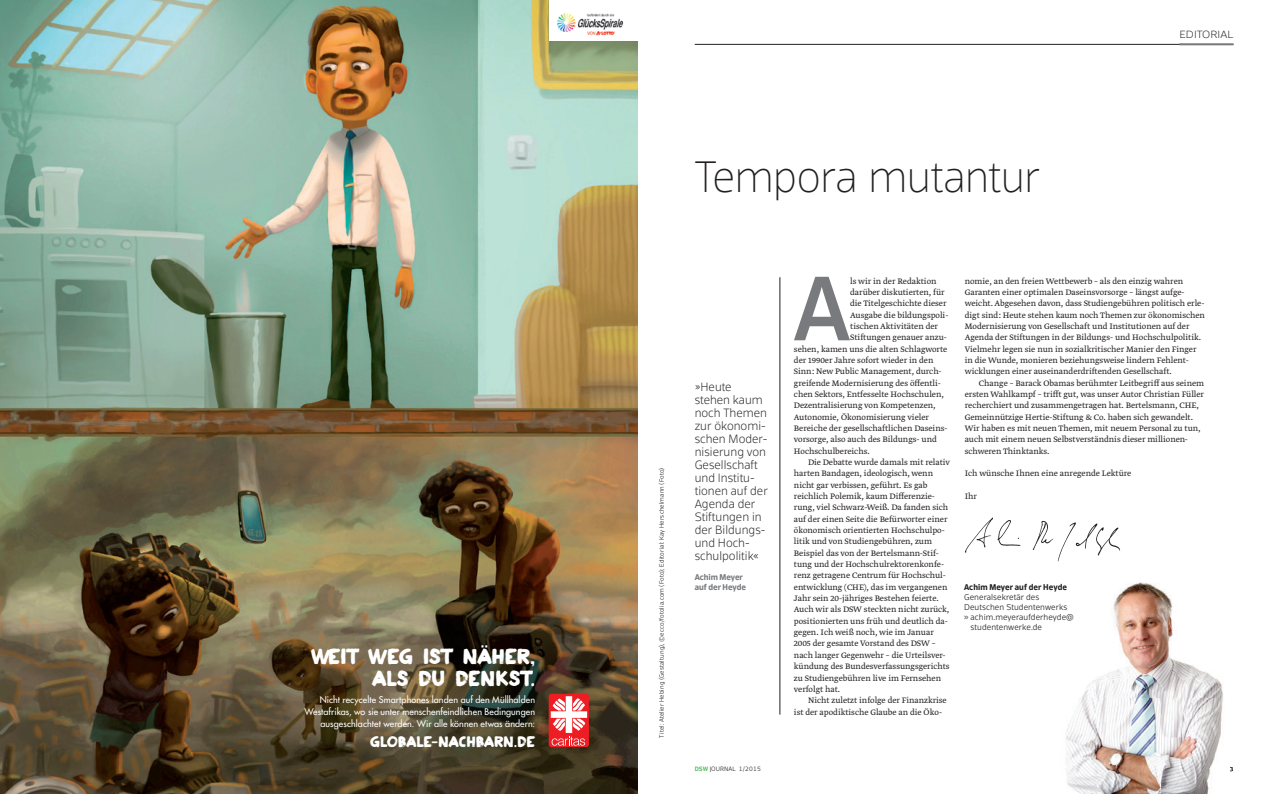
<style>
.page{position:relative;width:1276px;height:794px;background:#fff}
.page>*{position:absolute;margin:0;border:0;box-sizing:border-box;transform-origin:0 0}
.t1{font:500 87.1px "Scuba OT";color:#787a7d}
.t2{font:100 42px "Scuba OT";letter-spacing:-.015em;color:#231f20}
.t3{font:22px/22px "Plakkaat";letter-spacing:-.01em;color:#fff;text-align:right}
.t4{font:15.5px "Plakkaat";letter-spacing:-.01em;color:#fff}
.t5{font:300 expanded 11.5px/13px "Scuba OT";color:#231f20}
.t6{font:300 expanded 10px "Scuba OT";letter-spacing:.01em;color:#231f20;scale:1.1 1}
.t7{font:9.3px/11.3px "Greta Text Std Light Plus";color:#231f20}
.t8{font:9px/12px "Futura LT";letter-spacing:.01em;color:#fff;text-align:right}
.t9{font:300 8px "Scuba OT";letter-spacing:.01em;color:#231f20}
.t10{font:700 8px/10px "Scuba OT";color:#787a7d}
.t11{font:700 8px "Scuba OT";letter-spacing:.01em;color:#231f20}
.t12{font:300 6px "Scuba OT";letter-spacing:.02em;color:#231f20}
.s1{font-weight:700;color:#787a7d}
.s2{font-weight:700;color:#5ebd68}
</style>
<div class="page">
<hr style="left:694px;top:44px;width:539px;height:1px;background:#231f20">
<hr style="left:1179px;top:43px;width:54px;height:2px;background:#787a7d">
<hr style="left:779px;top:277px;width:1px;height:437px;background:#231f20">
<img style="left:1065px;top:582px;width:168px;height:212px">
<svg style="left:1229px;top:767px;width:4px;height:4px"></svg>
<img style="left:964px;top:517px;width:156px;height:44px">
<img style="left:0;top:0;width:638px;height:794px">
<div style="left:550px;top:0;width:88px;height:40px;background:#fff"></div>
<img style="left:557px;top:13px;width:67px;height:23px">
<svg style="left:549px;top:693px;width:40px;height:54px"></svg>
<svg style="left:551px;top:696px;width:36px;height:49px"></svg>
<h3 class="t3" style="left:311px;top:644px;width:225px">WEIT WEG IST NÄHER,<br>ALS DU DENKST.</h3>
<p class="t8" style="left:304px;top:693px;width:232px">Nicht recycelte Smartphones landen auf den Müllhalden<br>Westafrikas, wo sie unter menschenfeindlichen Bedingungen ausgeschlachtet werden. Wir alle können etwas ändern:</p>
<h3 class="t4" style="left:370px;top:732px;width:167px">GLOBALE-NACHBARN.DE</h3>
<p class="t6" style="left:1179px;top:28px;width:51px">EDITORIAL</p>
<h2 class="t2" style="left:694px;top:152px;width:347px">Tempora mutantur</h2>
<p class="t12" style="left:658px;top:737px;width:271px;rotate:-90deg">Titel: Atelier Hebing (Gestaltung), ©ecco/fotolia.com (Foto); Editorial: Kay Herschelmann (Foto)</p>
<h1 class="t1" style="left:794px;top:255px;width:58px">A</h1>
<p class="t7" style="left:850px;top:276px;width:88px">ls wir in der Redaktion</p>
<p class="t7" style="left:964px;top:276px;width:242px">nomie, an den freien Wettbewerb – als den einzig wahren Garanten einer optimalen Daseinsvorsorge – längst aufge&shy;weicht. Abgesehen davon, dass Studiengebühren politisch erle&shy;digt sind: Heute stehen kaum noch Themen zur ökonomischen Modernisierung von Gesellschaft und Institutionen auf der Agenda der Stiftungen in der Bildungs- und Hochschulpolitik.<br>Vielmehr legen sie nun in sozialkritischer Manier den Finger in die Wunde, monieren beziehungsweise lindern Fehlent&shy;wicklungen einer auseinanderdriftenden Gesellschaft.</p>
<p class="t7" style="left:964px;top:378px;width:241px;text-indent:14px">Change – Barack Obamas berühmter Leitbegriff aus seinem ersten Wahlkampf – trifft gut, was unser Autor Christian Füller recherchiert und zusammengetragen hat. Bertelsmann, CHE, Gemeinnützige Hertie-Stiftung &amp; Co. haben sich gewandelt.<br>Wir haben es mit neuen Themen, mit neuem Personal zu tun, auch mit einem neuen Selbstverständnis dieser millionen&shy;schweren Thinktanks.</p>
<p class="t7" style="left:964px;top:468px;width:168px">Ich wünsche Ihnen eine anregende Lektüre</p>
<p class="t7" style="left:964px;top:491px;width:14px">Ihr</p>
<p class="t7" style="left:850px;top:287px;width:96px">darüber diskutierten, für</p>
<p class="t7" style="left:850px;top:298px;width:98px">die Titelgeschichte dieser</p>
<p class="t7" style="left:850px;top:310px;width:100px">Ausgabe die bildungspoli-</p>
<p class="t7" style="left:850px;top:321px;width:89px">tischen Aktivitäten der</p>
<p class="t7" style="left:850px;top:332px;width:98px">Stiftungen genauer anzu-</p>
<p class="t7" style="left:794px;top:344px;width:155px">sehen, kamen uns die alten Schlagworte</p>
<p class="t7" style="left:794px;top:355px;width:141px">der 1990er Jahre sofort wieder in den</p>
<p class="t7" style="left:794px;top:366px;width:149px">Sinn: New Public Management, durch-</p>
<p class="t7" style="left:794px;top:378px;width:149px">greifende Modernisierung des öffentli-</p>
<p class="t7" style="left:794px;top:389px;width:151px">chen Sektors, Entfesselte Hochschulen,</p>
<p class="t7" style="left:794px;top:400px;width:143px">Dezentralisierung von Kompetenzen,</p>
<p class="t7" style="left:794px;top:412px;width:136px">Autonomie, Ökonomisierung vieler</p>
<p class="t7" style="left:794px;top:423px;width:155px">Bereiche der gesellschaftlichen Daseins-</p>
<p class="t7" style="left:794px;top:434px;width:144px">vorsorge, also auch des Bildungs- und</p>
<p class="t7" style="left:794px;top:446px;width:77px">Hochschulbereichs.</p>
<p class="t7" style="left:808px;top:457px;width:143px">Die Debatte wurde damals mit relativ</p>
<p class="t7" style="left:794px;top:468px;width:141px">harten Bandagen, ideologisch, wenn</p>
<p class="t7" style="left:794px;top:480px;width:135px">nicht gar verbissen, geführt. Es gab</p>
<p class="t7" style="left:794px;top:491px;width:143px">reichlich Polemik, kaum Differenzie-</p>
<p class="t7" style="left:794px;top:502px;width:156px">rung, viel Schwarz-Weiß. Da fanden sich</p>
<p class="t7" style="left:794px;top:514px;width:155px">auf der einen Seite die Befürworter einer</p>
<p class="t7" style="left:794px;top:525px;width:152px">ökonomisch orientierten Hochschulpo-</p>
<p class="t7" style="left:794px;top:536px;width:139px">litik und von Studiengebühren, zum</p>
<p class="t7" style="left:794px;top:548px;width:147px">Beispiel das von der Bertelsmann-Stif-</p>
<p class="t7" style="left:794px;top:559px;width:152px">tung und der Hochschulrektorenkonfe-</p>
<p class="t7" style="left:794px;top:570px;width:153px">renz getragene Centrum für Hochschul-</p>
<p class="t7" style="left:794px;top:582px;width:155px">entwicklung (CHE), das im vergangenen</p>
<p class="t7" style="left:794px;top:593px;width:146px">Jahr sein 20-jähriges Bestehen feierte.</p>
<p class="t7" style="left:794px;top:604px;width:157px">Auch wir als DSW steckten nicht zurück,</p>
<p class="t7" style="left:794px;top:616px;width:155px">positionierten uns früh und deutlich da-</p>
<p class="t7" style="left:794px;top:627px;width:141px">gegen. Ich weiß noch, wie im Januar</p>
<p class="t7" style="left:794px;top:638px;width:143px">2005 der gesamte Vorstand des DSW –</p>
<p class="t7" style="left:794px;top:650px;width:153px">nach langer Gegenwehr – die Urteilsver-</p>
<p class="t7" style="left:794px;top:661px;width:157px">kündung des Bundesverfassungsgerichts</p>
<p class="t7" style="left:794px;top:672px;width:149px">zu Studiengebühren live im Fernsehen</p>
<p class="t7" style="left:794px;top:684px;width:48px">verfolgt hat.</p>
<p class="t7" style="left:808px;top:695px;width:140px">Nicht zuletzt infolge der Finanzkrise</p>
<p class="t7" style="left:794px;top:706px;width:150px">ist der apodiktische Glaube an die Öko-</p>
<p class="t5" style="left:694px;top:380px;width:75px">»Heute stehen kaum noch Themen zur ökonomi&shy;schen Moder&shy;nisierung von<br>Gesellschaft und Institu&shy;tionen auf der<br>Agenda der<br>Stiftungen in der Bildungs&shy;und Hoch&shy;schulpolitik«</p>
<p class="t10" style="left:694px;top:572px;width:53px">Achim Meyer auf der Heyde</p>
<p class="t11" style="left:964px;top:582px;width:104px">Achim Meyer auf der Heyde</p>
<p class="t9" style="left:964px;top:592px;width:77px">Generalsekretär des</p>
<p class="t9" style="left:964px;top:602px;width:105px">Deutschen Studentenwerks</p>
<p class="t9" style="left:964px;top:612px;width:111px"><span class="s1">»</span> achim.meyeraufderheyde@</p>
<p class="t9" style="left:970px;top:622px;width:73px">studentenwerke.de</p>
<p class="t12" style="left:695px;top:765px;width:68px"><span class="s2">DSW</span> JOURNAL 1/2015</p>
</div>
